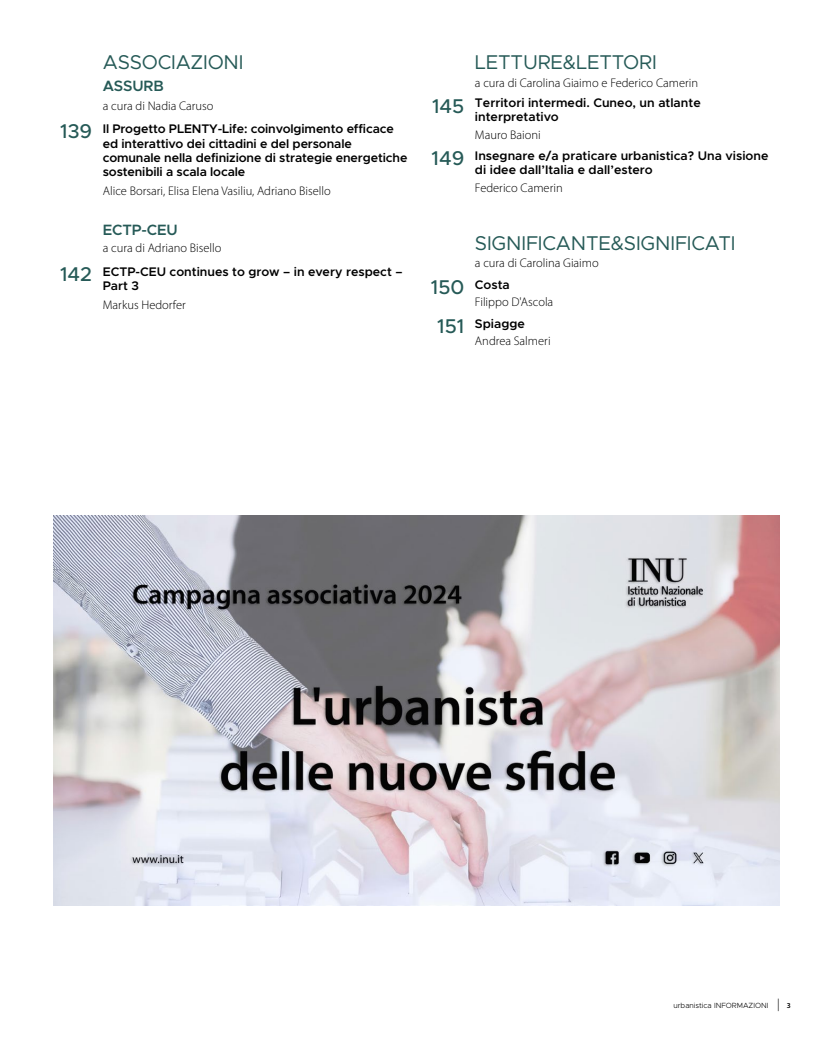
<style>
.page{position:relative;width:833px;height:1053px;background:#fff}
.page>*{position:absolute;margin:0;border:0;box-sizing:border-box;transform-origin:0 0}
.t1{font:20px "Metropolis";letter-spacing:-.01em;color:#265a57}
.t2{font:500 20px/39px "Metropolis";color:#265a57;text-align:center}
.t3{font:600 15px "Metropolis";letter-spacing:-.01em;color:#265a57}
.t4{font:600 12.5px/14.4px "Metropolis";letter-spacing:-.01em;color:#000}
.t5{font:300 12.5px "Myriad Pro";color:#000}
.t6{font:300 7.5px "Metropolis";color:#000}
.s1{font-family:"Myriad Pro";font-size:12.5px}
.s2{font-family:"Myriad Pro";font-weight:600}
</style>
<div class="page">
<img style="left:53px;top:516px;width:727px;height:389px">
<h1 class="t2" style="left:60px;top:112px;width:33px">139</h1>
<h1 class="t2" style="left:60px;top:254px;width:34px">142</h1>
<h1 class="t1" style="left:103px;top:50px;width:142px">ASSOCIAZIONI</h1>
<p class="t3" style="left:103px;top:77px;width:63px">ASSURB</p>
<p class="t5" style="left:103px;top:99px;width:112px">a cura di Nadia Caruso</p>
<p class="t4" style="left:103px;top:122px;width:306px">Il Progetto PLENTY-Life: coinvolgimento efficace ed interattivo dei cittadini e del personale comunale nella definizione di strategie energetiche sostenibili a scala locale</p>
<p class="t5" style="left:103px;top:184px;width:230px">Alice Borsari, Elisa Elena Vasiliu, Adriano Bisello</p>
<p class="t3" style="left:103px;top:220px;width:76px">ECTP-CEU</p>
<p class="t5" style="left:103px;top:241px;width:120px">a cura di Adriano Bisello</p>
<p class="t4" style="left:103px;top:264px;width:301px">ECTP-CEU continues to grow – in every respect –<br>Part 3</p>
<p class="t5" style="left:103px;top:297px;width:85px">Markus Hedorfer</p>
<h1 class="t2" style="left:432px;top:86px;width:34px">145</h1>
<h1 class="t2" style="left:431px;top:138px;width:34px">149</h1>
<h1 class="t1" style="left:475px;top:50px;width:183px">LETTURE&amp;LETTORI</h1>
<p class="t5" style="left:475px;top:76px;width:225px">a cura di Carolina Giaimo e Federico Camerin</p>
<p class="t4" style="left:475px;top:96px;width:227px;line-height:13.8px">Territori intermedi. Cuneo, un atlante interpretativo</p>
<p class="t5" style="left:475px;top:128px;width:67px">Mauro Baioni</p>
<p class="t4" style="left:475px;top:148px;width:295px">Insegnare e/a praticare urbanistica? Una visione di idee dall’Italia e dall’estero</p>
<p class="t5" style="left:475px;top:180px;width:89px">Federico Camerin</p>
<h1 class="t2" style="left:431px;top:267px;width:35px">150<br>151</h1>
<h1 class="t1" style="left:475px;top:230px;width:262px">SIGNIFICANTE&amp;SIGNIFICATI</h1>
<p class="t5" style="left:475px;top:256px;width:125px">a cura di Carolina Giaimo</p>
<p class="t4" style="left:475px;top:277px;width:36px">Costa</p>
<p class="t5" style="left:475px;top:295px;width:80px">Filippo D'Ascola</p>
<p class="t4" style="left:475px;top:316px;width:51px">Spiagge</p>
<p class="t5" style="left:475px;top:334px;width:77px">Andrea Salmeri</p>
<p class="t6" style="left:673px;top:1000px;width:119px">urbanistica INFORMAZIONI <span class="s1">|</span> <span class="s2">3</span></p>
</div>
